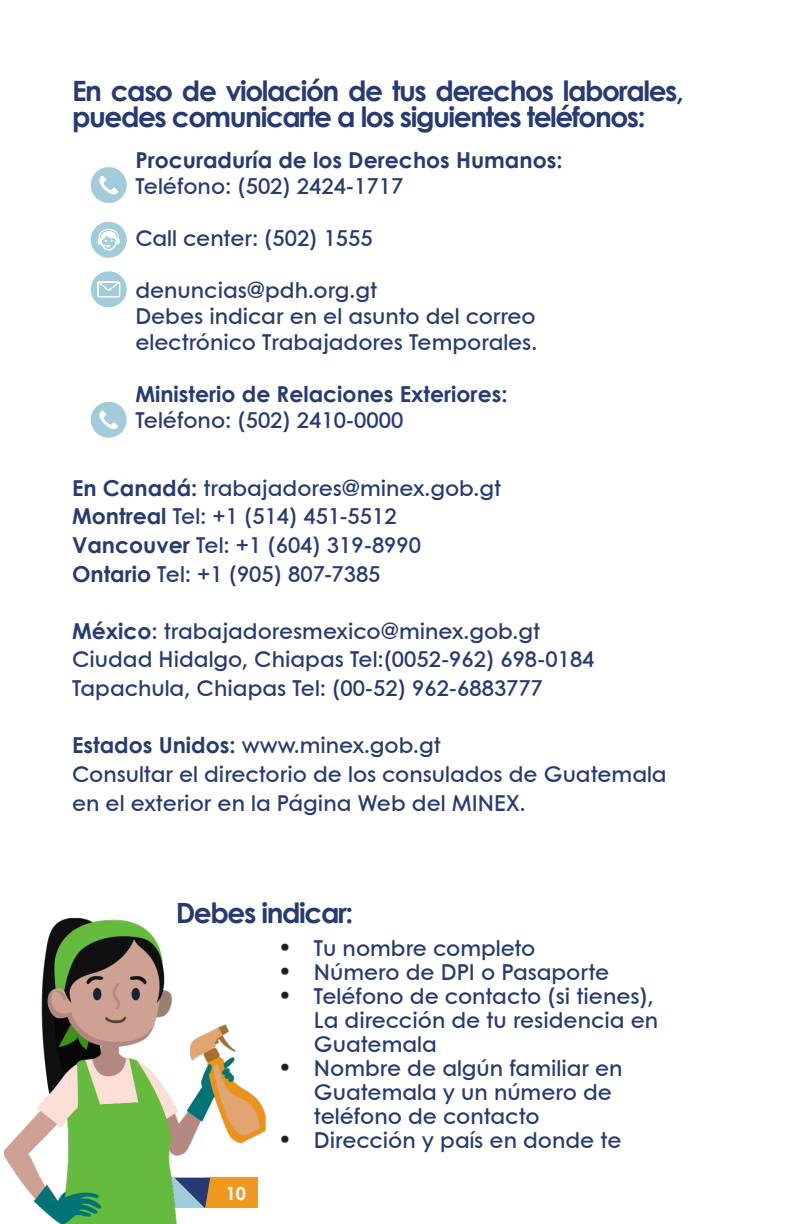
<style>
.page{position:relative;width:792px;height:1224px;background:#fff}
.page>*{position:absolute;margin:0;border:0;box-sizing:border-box;transform-origin:0 0}
.t1{font:700 28px/26px "Century Gothic";letter-spacing:-.05em;color:#273b72}
.t2{font:600 22px/24px "Century Gothic Paneuropean";color:#273b72}
.t3{font:700 22px "Century Gothic";color:#273b72}
.t4{font:700 18px "Century Gothic";color:#fff}
.s1{font-family:"Century Gothic";font-weight:700}
.s2{font-size:24px;color:#231f20}
</style>
<div class="page">
<svg style="left:91px;top:271px;width:36px;height:36px"></svg>
<svg style="left:91px;top:222px;width:36px;height:36px"></svg>
<svg style="left:90px;top:167px;width:37px;height:36px"></svg>
<svg style="left:90px;top:401px;width:37px;height:37px"></svg>
<img style="left:3px;top:918px;width:263px;height:306px">
<p class="t1" style="left:72px;top:77px;width:614px">En caso de violación de tus derechos laborales, puedes comunicarte a los siguientes teléfonos:</p>
<p class="t3" style="left:135px;top:146px;width:429px">Procuraduría de los Derechos Humanos:</p>
<p class="t2" style="left:135px;top:173px;width:269px">Teléfono: (502) 2424-1717</p>
<p class="t2" style="left:135px;top:225px;width:239px">Call center: (502) 1555</p>
<p class="t2" style="left:135px;top:277px;width:243px">denuncias@pdh.org.gt</p>
<p class="t2" style="left:135px;top:302px;width:403px;line-height:26px">Debes indicar en el asunto del correo electrónico Trabajadores Temporales.</p>
<p class="t3" style="left:135px;top:380px;width:374px">Ministerio de Relaciones Exteriores:</p>
<p class="t2" style="left:135px;top:407px;width:269px">Teléfono: (502) 2410-0000</p>
<p class="t2" style="left:72px;top:475px;width:431px"><span class="s1">En Canadá:</span> trabajadores@minex.gob.gt</p>
<p class="t2" style="left:72px;top:504px;width:326px"><span class="s1">Montreal</span> Tel: +1 (514) 451-5512</p>
<p class="t2" style="left:72px;top:532px;width:351px"><span class="s1">Vancouver</span> Tel: +1 (604) 319-8990</p>
<p class="t2" style="left:72px;top:561px;width:310px"><span class="s1">Ontario</span> Tel: +1 (905) 807-7385</p>
<p class="t2" style="left:72px;top:618px;width:470px"><span class="s1">México</span>: trabajadoresmexico@minex.gob.gt</p>
<p class="t2" style="left:72px;top:647px;width:524px">Ciudad Hidalgo, Chiapas Tel:(0052-962) 698-0184</p>
<p class="t2" style="left:72px;top:676px;width:472px">Tapachula, Chiapas Tel: (00-52) 962-6883777</p>
<p class="t2" style="left:72px;top:733px;width:370px"><span class="s1">Estados Unidos:</span> www.minex.gob.gt</p>
<p class="t2" style="left:72px;top:759px;width:596px;line-height:28.6px">Consultar el directorio de los consulados de Guatemala en el exterior en la Página Web del MINEX.</p>
<p class="t1" style="left:176px;top:899px;width:179px">Debes indicar:</p>
<p class="t2" style="left:278px;top:935px;width:259px"><span class="s2">•</span> Tu nombre completo</p>
<p class="t2" style="left:278px;top:959px;width:333px"><span class="s2">•</span> Número de DPI o Pasaporte</p>
<p class="t2" style="left:314px;top:983px;width:346px;text-indent:-36px"><span class="s2">•</span> Teléfono de contacto (si tienes),<br>La dirección de tu residencia en<br>Guatemala</p>
<p class="t2" style="left:314px;top:1055px;width:310px;text-indent:-36px"><span class="s2">•</span> Nombre de algún familiar en<br>Guatemala y un número de teléfono de contacto</p>
<p class="t2" style="left:278px;top:1127px;width:345px"><span class="s2">•</span> Dirección y país en donde te</p>
<p class="t4" style="left:226px;top:1182px;width:22px">10</p>
</div>
